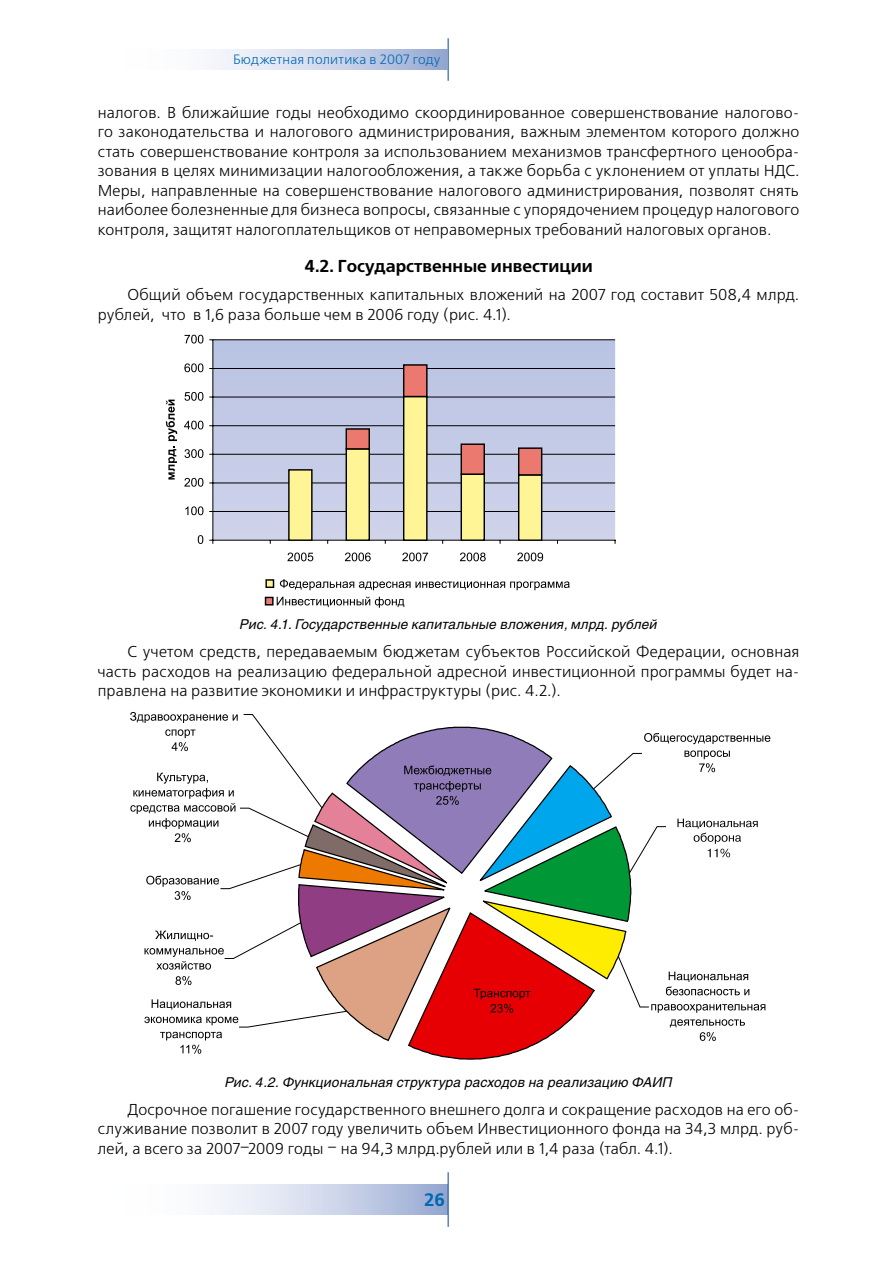
<style>
.page{position:relative;width:893px;height:1263px;background:#fff}
.page>*{position:absolute;margin:0;border:0;box-sizing:border-box;transform-origin:0 0}
.t1{font:700 18px "Free Set C";color:#0068b4}
.t2{font:700 17.25px "Free Set C";color:#000}
.t3{font:15.75px/19.5px "Free Set C";letter-spacing:.01em;color:#000;text-align:justify}
.t4{font:italic 13.5px "Helios";letter-spacing:.015em;color:#000}
.t5{font:13.5px "Free Set C";letter-spacing:.015em;color:#0068b4}
</style>
<div class="page">
<hr style="left:448px;top:38px;width:1px;height:43px;background:#00469b">
<svg style="left:216px;top:1184px;width:232px;height:31px;background:#cbd3e8"></svg>
<svg style="left:215px;top:50px;width:233px;height:20px;background:#cbd3e8"></svg>
<hr style="left:448px;top:1172px;width:1px;height:55px;background:#00469b">
<svg style="left:214px;top:340px;width:401px;height:200px;background:#c0c7e3"></svg>
<hr style="left:213px;top:511px;width:402px;height:1px;background:#000">
<hr style="left:213px;top:483px;width:402px;height:1px;background:#000">
<hr style="left:213px;top:454px;width:402px;height:1px;background:#000">
<hr style="left:213px;top:425px;width:402px;height:1px;background:#000">
<hr style="left:213px;top:397px;width:402px;height:1px;background:#000">
<hr style="left:213px;top:368px;width:402px;height:1px;background:#000">
<hr style="left:213px;top:339px;width:402px;height:1px;background:#000">
<hr style="left:213px;top:340px;width:1px;height:200px;background:#000">
<hr style="left:213px;top:540px;width:517px;height:1px;background:#000">
<svg style="left:198px;top:535px;width:5px;height:9px"></svg>
<svg style="left:185px;top:506px;width:18px;height:9px"></svg>
<svg style="left:184px;top:478px;width:19px;height:9px"></svg>
<svg style="left:184px;top:449px;width:19px;height:9px"></svg>
<svg style="left:184px;top:421px;width:19px;height:8px"></svg>
<svg style="left:184px;top:392px;width:19px;height:9px"></svg>
<svg style="left:184px;top:363px;width:19px;height:9px"></svg>
<svg style="left:185px;top:335px;width:18px;height:8px"></svg>
<div style="left:289px;top:470px;width:23px;height:70px;background:#fff597"></div>
<div style="left:288px;top:469px;width:25px;height:72px;border:1px solid #000"></div>
<div style="left:346px;top:449px;width:23px;height:91px;background:#fff597"></div>
<div style="left:346px;top:448px;width:24px;height:93px;border:1px solid #000"></div>
<div style="left:404px;top:396px;width:23px;height:144px;background:#fff597"></div>
<div style="left:403px;top:396px;width:25px;height:145px;border:1px solid #000"></div>
<div style="left:461px;top:474px;width:23px;height:66px;background:#fff597"></div>
<div style="left:461px;top:473px;width:24px;height:68px;border:1px solid #000"></div>
<div style="left:519px;top:475px;width:23px;height:65px;background:#fff597"></div>
<div style="left:518px;top:474px;width:24px;height:67px;border:1px solid #000"></div>
<div style="left:346px;top:429px;width:23px;height:20px;background:#ec7970"></div>
<div style="left:346px;top:428px;width:24px;height:22px;border:1px solid #000"></div>
<div style="left:404px;top:365px;width:23px;height:31px;background:#ec7970"></div>
<div style="left:403px;top:364px;width:25px;height:33px;border:1px solid #000"></div>
<div style="left:461px;top:444px;width:23px;height:30px;background:#ec7970"></div>
<div style="left:461px;top:443px;width:24px;height:32px;border:1px solid #000"></div>
<div style="left:519px;top:448px;width:23px;height:27px;background:#ec7970"></div>
<div style="left:518px;top:447px;width:24px;height:29px;border:1px solid #000"></div>
<svg style="left:287px;top:552px;width:26px;height:9px"></svg>
<svg style="left:345px;top:552px;width:26px;height:9px"></svg>
<svg style="left:402px;top:552px;width:26px;height:9px"></svg>
<svg style="left:460px;top:552px;width:26px;height:9px"></svg>
<svg style="left:517px;top:552px;width:26px;height:9px"></svg>
<svg style="left:166px;top:400px;width:11px;height:79px"></svg>
<div style="left:266px;top:580px;width:8px;height:7px;background:#fff597"></div>
<div style="left:265px;top:579px;width:9px;height:9px;border:1px solid #000"></div>
<svg style="left:280px;top:579px;width:290px;height:11px"></svg>
<div style="left:265px;top:597px;width:8px;height:8px;background:#ec7970"></div>
<div style="left:265px;top:597px;width:9px;height:8px;border:1px solid #000"></div>
<svg style="left:277px;top:597px;width:127px;height:11px"></svg>
<div style="left:616px;top:527px;width:115px;height:30px;background:#fff"></div>
<svg style="left:220px;top:714px;width:446px;height:313px"></svg>
<svg style="left:666px;top:972px;width:83px;height:23px"></svg>
<svg style="left:651px;top:1004px;width:114px;height:9px"></svg>
<svg style="left:670px;top:1019px;width:75px;height:22px"></svg>
<svg style="left:644px;top:733px;width:126px;height:11px"></svg>
<svg style="left:684px;top:750px;width:46px;height:22px"></svg>
<svg style="left:297px;top:726px;width:335px;height:333px"></svg>
<svg style="left:130px;top:712px;width:108px;height:11px"></svg>
<svg style="left:165px;top:729px;width:30px;height:22px"></svg>
<svg style="left:130px;top:773px;width:105px;height:69px"></svg>
<svg style="left:146px;top:876px;width:73px;height:24px"></svg>
<svg style="left:155px;top:930px;width:58px;height:11px"></svg>
<svg style="left:145px;top:948px;width:79px;height:22px"></svg>
<svg style="left:175px;top:976px;width:16px;height:9px"></svg>
<svg style="left:152px;top:999px;width:79px;height:11px"></svg>
<svg style="left:144px;top:1017px;width:94px;height:8px"></svg>
<svg style="left:160px;top:1032px;width:62px;height:22px"></svg>
<svg style="left:677px;top:819px;width:81px;height:38px"></svg>
<p class="t5" style="left:233px;top:52px;width:209px">Бюджетная политика в 2007 году</p>
<p class="t3" style="left:98px;top:103px;width:703px">налогов. В ближайшие годы необходимо скоординированное совершенствование налогово&shy;го законодательства и налогового администрирования, важным элементом которого должно стать совершенствование контроля за использованием механизмов трансфертного ценообра&shy;зования в целях минимизации налогообложения, а также борьба с уклонением от уплаты НДС.<br>Меры, направленные на совершенствование налогового администрирования, позволят снять наиболее болезненные для бизнеса вопросы, связанные с упорядочением процедур налогового контроля, защитят налогоплательщиков от неправомерных требований налоговых органов.</p>
<p class="t2" style="left:304px;top:257px;width:290px">4.2. Государственные инвестиции</p>
<p class="t3" style="left:98px;top:286px;width:703px;text-indent:30px">Общий объем государственных капитальных вложений на 2007 год составит 508,4 млрд. рублей, что в 1,6 раза больше чем в 2006 году (рис. 4.1).</p>
<p class="t4" style="left:240px;top:617px;width:419px">Рис. 4.1. Государственные капитальные вложения, млрд. рублей</p>
<p class="t3" style="left:98px;top:643px;width:703px;text-indent:30px">С учетом средств, передаваемым бюджетам субъектов Российской Федерации, основная часть расходов на реализацию федеральной адресной инвестиционной программы будет на&shy;правлена на развитие экономики и инфраструктуры (рис. 4.2.).</p>
<p class="t4" style="left:225px;top:1074px;width:449px">Рис. 4.2. Функциональная структура расходов на реализацию ФАИП</p>
<p class="t3" style="left:98px;top:1100px;width:703px;text-indent:30px">Досрочное погашение государственного внешнего долга и сокращение расходов на его об&shy;служивание позволит в 2007 году увеличить объем Инвестиционного фонда на 34,3 млрд. руб&shy;лей, а всего за 2007–2009 годы – на 94,3 млрд.рублей или в 1,4 раза (табл. 4.1).</p>
<p class="t1" style="left:424px;top:1190px;width:22px">26</p>
</div>
